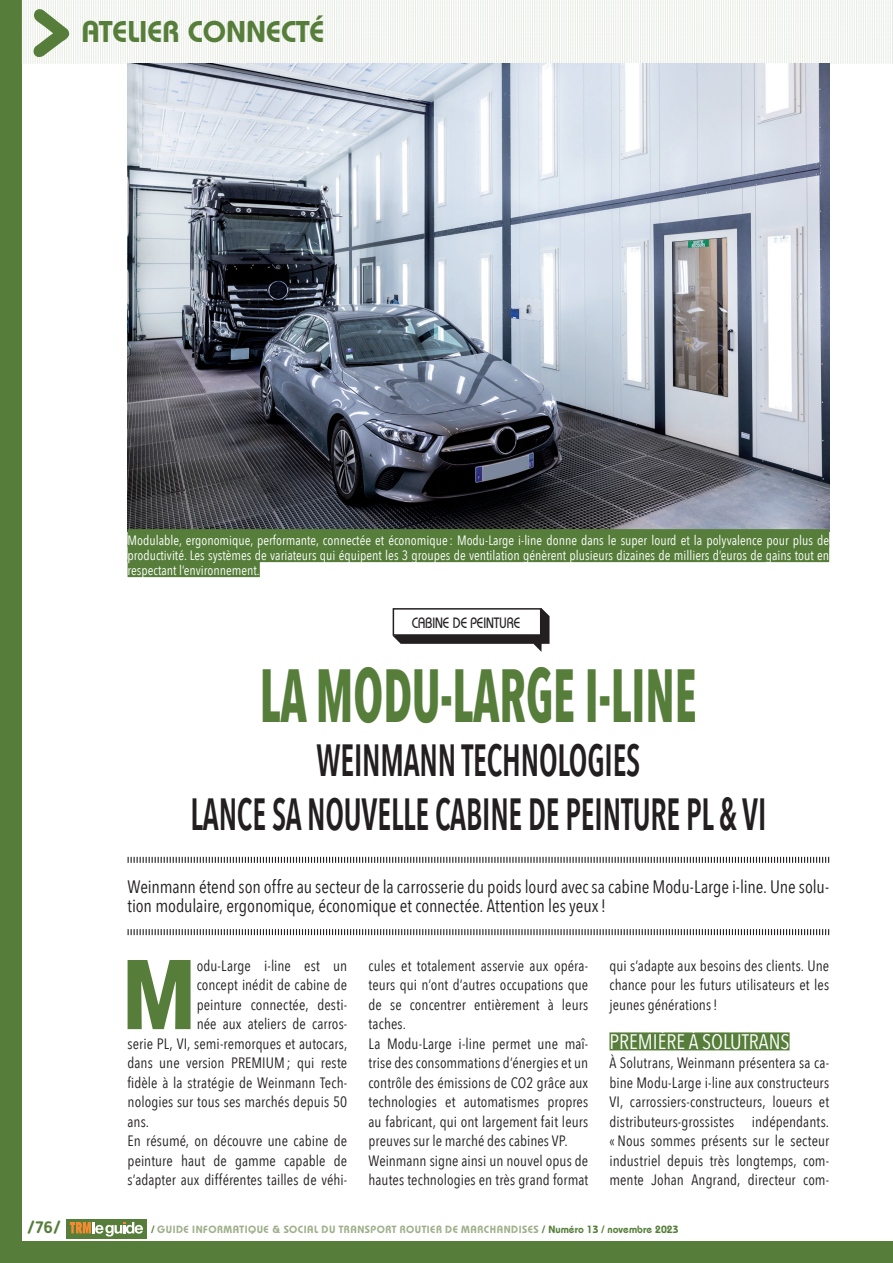
<style>
.page{position:relative;width:893px;height:1263px;background:#fff}
.page>*{position:absolute;margin:0;border:0;box-sizing:border-box;transform-origin:0 0}
.texte_letrine{font:700 97.65px "Avenir Next Condensed";color:#567e3a}
.gros_titre{font:700 75px "Avenir Next Condensed";color:#567e3a;scale:.65 1}
.titresous_dossier{font:600 45px/54px "Avenir Next Condensed";letter-spacing:-.005em;color:#231f20;text-align:center;scale:.7 1}
.t1{font:600 30px "Bauhaus";color:#567e3a}
.inter{font:21px "Avenir Next Condensed";color:#fff}
.Chapo{font:18px/19.5px "Avenir Next Condensed";letter-spacing:-.005em;color:#231f20}
.t2{font:700 16.5px "Blogger Sans";color:#567e3a}
.texte{font:15px/19.5px "Avenir Next Condensed";letter-spacing:.005em;color:#231f20;text-align:justify}
.texte_letrine-2{font:15px "Avenir Next Condensed";letter-spacing:.005em;color:#231f20}
.Cartouche{font:500 15px "Bauhaus";color:#231f20;scale:.85 1}
.légende{font:13.5px/15px "Avenir Next Condensed";color:#fff;text-align:justify}
.t3{font:600 10.5px "Bauhaus";letter-spacing:.045em;color:#9eaf89}
.s1{color:#567e3a}
</style>
<div class="page">
<div style="left:0;top:1242px;width:893px;height:21px;background:#567e3a"></div>
<div style="left:0;top:0;width:21px;height:1263px;background:#567e3a"></div>
<svg style="left:21px;top:0;width:872px;height:65px"></svg>
<div style="left:66px;top:1219px;width:81px;height:19px;background:#567e3a"></div>
<svg style="left:70px;top:1222px;width:73px;height:14px"></svg>
<div style="left:609px;top:1032px;width:181px;height:18px;background:#567e3a"></div>
<svg style="left:127px;top:856px;width:703px;height:7px"></svg>
<svg style="left:127px;top:929px;width:703px;height:7px"></svg>
<svg style="left:393px;top:608px;width:156px;height:44px"></svg>
<div style="left:393px;top:609px;width:148px;height:26px;background:#fff"></div>
<div style="left:393px;top:608px;width:148px;height:28px;border:2px solid #231f20"></div>
<img style="left:128px;top:64px;width:701px;height:465px">
<div style="left:128px;top:529px;width:701px;height:18px;background:#567e3a"></div>
<div style="left:128px;top:544px;width:701px;height:18px;background:#567e3a"></div>
<div style="left:128px;top:559px;width:132px;height:18px;background:#567e3a"></div>
<p class="t1" style="left:82px;top:13px;width:244px">ATELIER CONNECTÉ</p>
<p class="légende" style="left:128px;top:532px;width:703px">Modulable, ergonomique, performante, connectée et économique : Modu-Large i-line donne dans le super lourd et la polyvalence pour plus de productivité. Les systèmes de variateurs qui équipent les 3 groupes de ventilation génèrent plusieurs dizaines de milliers d’euros de gains tout en respectant l’environnement.</p>
<p class="Cartouche" style="left:412px;top:613px;width:129px">CABINE DE PEINTURE</p>
<p class="gros_titre" style="left:260px;top:649px;width:674px">LA MODU-LARGE I-LINE</p>
<p class="titresous_dossier" style="left:191px;top:732px;width:824px">WEINMANN TECHNOLOGIES<br>LANCE SA NOUVELLE CABINE DE PEINTURE PL &amp; VI</p>
<p class="Chapo" style="left:128px;top:876px;width:703px">Weinmann étend son offre au secteur de la carrosserie du poids lourd avec sa cabine Modu-Large i-line. Une solu&shy;tion modulaire, ergonomique, économique et connectée. Attention les yeux!</p>
<p class="texte_letrine" style="left:121px;top:935px;width:77px">M</p>
<p class="texte_letrine-2" style="left:197px;top:952px;width:152px">odu-Large i-line est un</p>
<p class="texte_letrine-2" style="left:197px;top:972px;width:152px">concept inédit de cabine de</p>
<p class="texte_letrine-2" style="left:197px;top:991px;width:152px">peinture connectée, desti-</p>
<p class="texte_letrine-2" style="left:197px;top:1011px;width:152px">née aux ateliers de carros-</p>
<p class="texte_letrine-2" style="left:128px;top:1030px;width:221px">serie PL, VI, semi-remorques et autocars,</p>
<p class="texte_letrine-2" style="left:128px;top:1050px;width:221px">dans une version PREMIUM; qui reste</p>
<p class="texte_letrine-2" style="left:128px;top:1069px;width:221px">fidèle à la stratégie de Weinmann Tech-</p>
<p class="texte_letrine-2" style="left:128px;top:1089px;width:221px">nologies sur tous ses marchés depuis 50</p>
<p class="texte_letrine-2" style="left:128px;top:1108px;width:23px">ans.</p>
<p class="texte" style="left:128px;top:1130px;width:221px">En résumé, on découvre une cabine de peinture haut de gamme capable de s’adapter aux différentes tailles de véhi-</p>
<p class="texte" style="left:369px;top:955px;width:221px">cules et totalement asservie aux opéra&shy;teurs qui n’ont d’autres occupations que de se concentrer entièrement à leurs taches.</p>
<p class="texte" style="left:369px;top:1033px;width:221px">La Modu-Large i-line permet une maî&shy;trise des consommations d’énergies et un contrôle des émissions de CO2 grâce aux technologies et automatismes propres au fabricant, qui ont largement fait leurs preuves sur le marché des cabines VP.</p>
<p class="texte" style="left:369px;top:1150px;width:221px">Weinmann signe ainsi un nouvel opus de hautes technologies en très grand format</p>
<p class="texte" style="left:609px;top:955px;width:221px">qui s’adapte aux besoins des clients. Une chance pour les futurs utilisateurs et les jeunes générations!</p>
<p class="inter" style="left:609px;top:1023px;width:182px">PREMIÈRE À SOLUTRANS</p>
<p class="texte" style="left:609px;top:1052px;width:221px">À Solutrans, Weinmann présentera sa ca&shy;bine Modu-Large i-line aux constructeurs VI, carrossiers-constructeurs, loueurs et distributeurs-grossistes indépendants. « Nous sommes présents sur le secteur industriel depuis très longtemps, com&shy;mente Johan Angrand, directeur com-</p>
<p class="t2" style="left:28px;top:1217px;width:33px">/76/</p>
<p class="t3" style="left:151px;top:1222px;width:529px"><span class="s1">/</span> GUIDE INFORMATIQUE &amp; SOCIAL DU TRANSPORT ROUTIER DE MARCHANDISES <span class="s1">/ Numéro 13 / novembre 2023</span></p>
</div>
